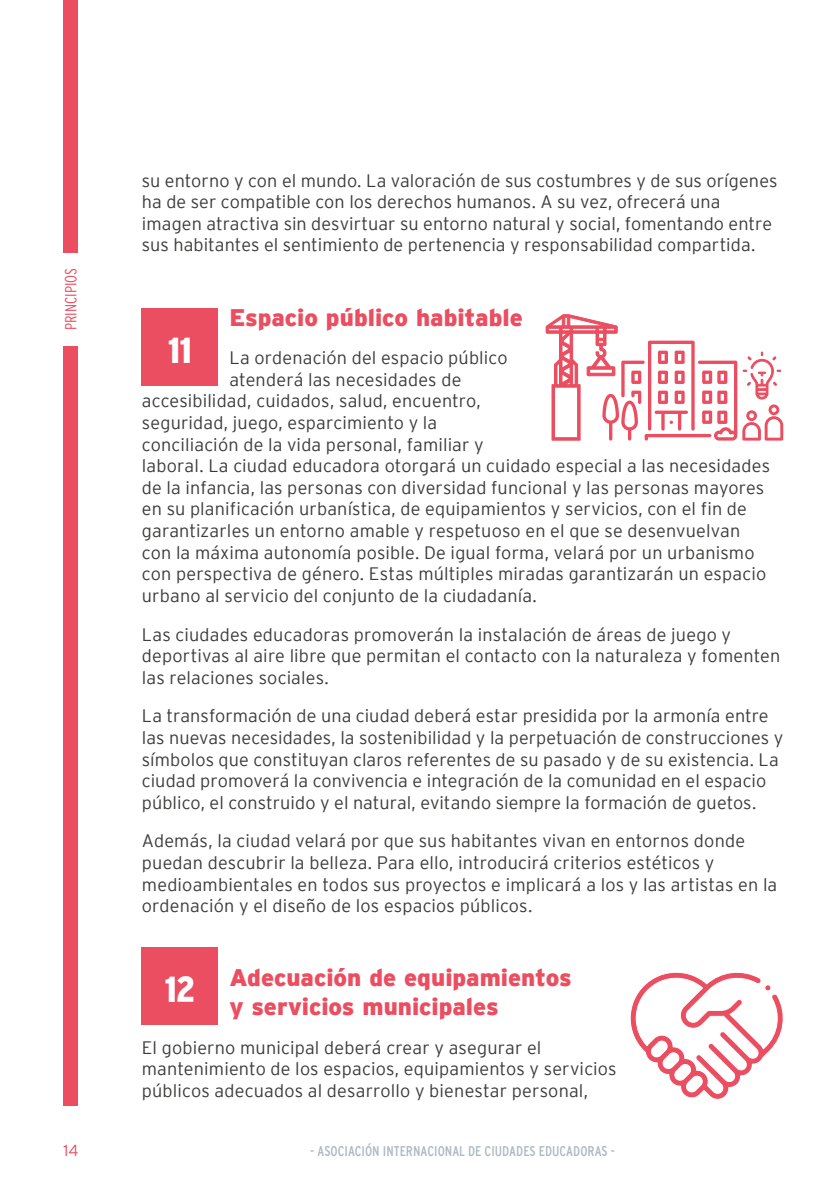
<style>
.page{position:relative;width:840px;height:1191px;background:#fff}
.page>*{position:absolute;margin:0;border:0;box-sizing:border-box;transform-origin:0 0}
.t1{font:900 condensed 36px "Interstate";color:#fff}
.t2{font:900 24px/28.8px "Interstate";color:#ea4e60}
.t3{font:300 18px/21.6px "Interstate";letter-spacing:.01em;color:#3c3c3b}
.t4{font:300 condensed 16px "Interstate";color:#ea4e60}
.t5{font:300 16px "Interstate";color:#ea4e60}
.t6{font:condensed 14px "Interstate";color:#adb9c1}
</style>
<div class="page">
<div style="left:64px;top:346px;width:14px;height:760px;background:#ea4e60"></div>
<div style="left:64px;top:0;width:14px;height:252px;background:#ea4e60"></div>
<div style="left:142px;top:308px;width:76px;height:78px;background:#ea4e60"></div>
<div style="left:142px;top:947px;width:76px;height:77px;background:#ea4e60"></div>
<svg style="left:630px;top:972px;width:154px;height:128px"></svg>
<svg style="left:545px;top:314px;width:237px;height:126px"></svg>
<p class="t4" style="left:62px;top:330px;width:64px;rotate:-90deg">PRINCIPIOS</p>
<p class="t3" style="left:142px;top:169px;width:636px">su entorno y con el mundo. La valoración de sus costumbres y de sus orígenes ha de ser compatible con los derechos humanos. A su vez, ofrecerá una imagen atractiva sin desvirtuar su entorno natural y social, fomentando entre sus habitantes el sentimiento de pertenencia y responsabilidad compartida.</p>
<h2 class="t2" style="left:229px;top:302px;width:295px">Espacio público habitable</h2>
<p class="t3" style="left:229px;top:347px;width:279px">La ordenación del espacio público</p>
<p class="t3" style="left:229px;top:368px;width:233px">atenderá las necesidades de</p>
<p class="t3" style="left:142px;top:390px;width:340px">accesibilidad, cuidados, salud, encuentro,</p>
<p class="t3" style="left:142px;top:412px;width:297px">seguridad, juego, esparcimiento y la</p>
<p class="t3" style="left:142px;top:433px;width:343px">conciliación de la vida personal, familiar y</p>
<p class="t3" style="left:142px;top:455px;width:629px">laboral. La ciudad educadora otorgará un cuidado especial a las necesidades</p>
<p class="t3" style="left:142px;top:476px;width:623px">de la infancia, las personas con diversidad funcional y las personas mayores</p>
<p class="t3" style="left:142px;top:498px;width:606px">en su planificación urbanística, de equipamientos y servicios, con el fin de</p>
<p class="t3" style="left:142px;top:520px;width:599px">garantizarles un entorno amable y respetuoso en el que se desenvuelvan</p>
<p class="t3" style="left:142px;top:541px;width:614px">con la máxima autonomía posible. De igual forma, velará por un urbanismo</p>
<p class="t3" style="left:142px;top:563px;width:625px">con perspectiva de género. Estas múltiples miradas garantizarán un espacio</p>
<p class="t3" style="left:142px;top:584px;width:396px">urbano al servicio del conjunto de la ciudadanía.</p>
<p class="t3" style="left:142px;top:623px;width:639px">Las ciudades educadoras promoverán la instalación de áreas de juego y deportivas al aire libre que permitan el contacto con la naturaleza y fomenten las relaciones sociales.</p>
<p class="t3" style="left:142px;top:705px;width:642px">La transformación de una ciudad deberá estar presidida por la armonía entre las nuevas necesidades, la sostenibilidad y la perpetuación de construcciones y símbolos que constituyan claros referentes de su pasado y de su existencia. La ciudad promoverá la convivencia e integración de la comunidad en el espacio público, el construido y el natural, evitando siempre la formación de guetos.</p>
<p class="t3" style="left:142px;top:830px;width:636px">Además, la ciudad velará por que sus habitantes vivan en entornos donde puedan descubrir la belleza. Para ello, introducirá criterios estéticos y medioambientales en todos sus proyectos e implicará a los y las artistas en la ordenación y el diseño de los espacios públicos.</p>
<h1 class="t1" style="left:168px;top:330px;width:25px">11</h1>
<h2 class="t2" style="left:229px;top:963px;width:344px">Adecuación de equipamientos y servicios municipales</h2>
<p class="t3" style="left:142px;top:1036px;width:476px">El gobierno municipal deberá crear y asegurar el mantenimiento de los espacios, equipamientos y servicios públicos adecuados al desarrollo y bienestar personal,</p>
<h1 class="t1" style="left:164px;top:969px;width:32px">12</h1>
<p class="t5" style="left:63px;top:1140px;width:16px">14</p>
<p class="t6" style="left:310px;top:1142px;width:306px">- ASOCIACIÓN INTERNACIONAL DE CIUDADES EDUCADORAS -</p>
</div>
